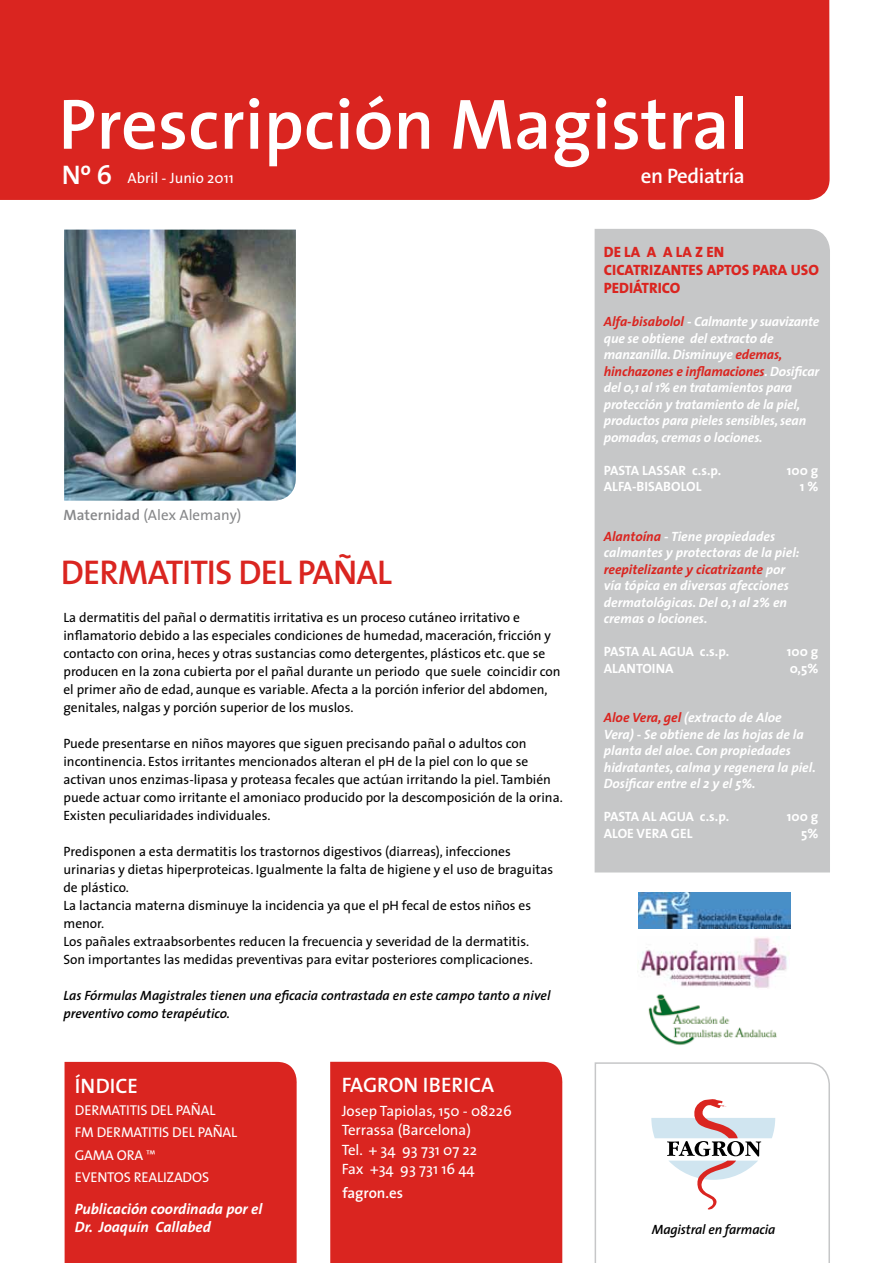
<style>
.page{position:relative;width:893px;height:1263px;background:#fff}
.page>*{position:absolute;margin:0;border:0;box-sizing:border-box;transform-origin:0 0}
.t1{font:600 72px "The Sans";color:#fff}
.t2{font:600 34.5px "The Sans";letter-spacing:-.025em;color:#da2520}
.t3{font:600 27px "The Sans";color:#fff}
.t4{font:600 21px "The Sans";letter-spacing:-.01em;color:#fff}
.t5{font:15px/19.5px "The Sans";color:#fff}
.t6{font:800 15px/18px "The Sans";color:#da2520}
.t7{font:italic 700 15px/18px "The Sans";color:#fff}
.t8{font:15px "The Sans";color:#87888a}
.t9{font:600 15px "The Sans";color:#fff}
.t10{font:14.25px/22.5px "The Sans";letter-spacing:-.01em;color:#fff}
.t11{font:13.5px/18px "The Sans";color:#000}
.t12{font:italic 700 13.5px/16.5px "The Sans";color:#fff}
.t13{font:italic 600 13.5px/18px "The Sans";color:#000}
.t14{font:700 13.5px "The Sans";color:#fff}
.t15{font:700 13.5px "The Sans";letter-spacing:-.025em;color:#fff}
.s1{font-weight:600}
.s2{font-weight:300}
.s3{color:#da2520}
</style>
<div class="page">
<div style="left:594px;top:229px;width:236px;height:644px;background:#c6c7c8"></div>
<svg style="left:594px;top:1062px;width:236px;height:201px"></svg>
<svg style="left:651px;top:1099px;width:124px;height:111px"></svg>
<div style="left:0;top:0;width:830px;height:200px;background:#da2520"></div>
<div style="left:65px;top:1062px;width:232px;height:201px;background:#da2520"></div>
<div style="left:330px;top:1062px;width:233px;height:201px;background:#da2520"></div>
<img style="left:64px;top:230px;width:232px;height:271px">
<img style="left:648px;top:994px;width:129px;height:51px">
<img style="left:638px;top:936px;width:151px;height:52px">
<img style="left:638px;top:892px;width:152px;height:37px">
<h1 class="t1" style="left:58px;top:64px;width:692px">Prescripción Magistral</h1>
<h3 class="t3" style="left:62px;top:152px;width:52px">Nº 6</h3>
<h3 class="t4" style="left:641px;top:159px;width:105px">en Pediatría</h3>
<p class="t5" style="left:128px;top:168px;width:108px">Abril - Junio 2011</p>
<p class="t8" style="left:63px;top:503px;width:180px"><span class="s1">Maternidad</span> (Alex Alemany)</p>
<h2 class="t2" style="left:61px;top:544px;width:332px">DERMATITIS DEL PAÑAL</h2>
<p class="t11" style="left:63px;top:608px;width:499px">La dermatitis del pañal o dermatitis irritativa es un proceso cutáneo irritativo e inflamatorio debido a las especiales condiciones de humedad, maceración, fricción y contacto con orina, heces y otras sustancias como detergentes, plásticos etc. que se producen en la zona cubierta por el pañal durante un periodo que suele coincidir con el primer año de edad, aunque es variable. Afecta a la porción inferior del abdomen, genitales, nalgas y porción superior de los muslos.</p>
<p class="t11" style="left:63px;top:734px;width:501px">Puede presentarse en niños mayores que siguen precisando pañal o adultos con incontinencia. Estos irritantes mencionados alteran el pH de la piel con lo que se activan unos enzimas-lipasa y proteasa fecales que actúan irritando la piel. También puede actuar como irritante el amoniaco producido por la descomposición de la orina.<br>Existen peculiaridades individuales.</p>
<p class="t11" style="left:63px;top:842px;width:491px">Predisponen a esta dermatitis los trastornos digestivos (diarreas), infecciones urinarias y dietas hiperproteicas. Igualmente la falta de higiene y el uso de braguitas de plástico.<br>La lactancia materna disminuye la incidencia ya que el pH fecal de estos niños es menor.<br>Los pañales extraabsorbentes reducen la frecuencia y severidad de la dermatitis.<br>Son importantes las medidas preventivas para evitar posteriores complicaciones.</p>
<p class="t13" style="left:63px;top:986px;width:488px">Las Fórmulas Magistrales tienen una eficacia contrastada en este campo tanto a nivel preventivo como terapéutico.</p>
<h3 class="t4" style="left:75px;top:1068px;width:65px">ÍNDICE</h3>
<p class="t10" style="left:75px;top:1098px;width:164px">DERMATITIS DEL PAÑAL<br>FM DERMATITIS DEL PAÑAL<br>GAMA ORA <span class="s2">™<br></span>EVENTOS REALIZADOS</p>
<p class="t7" style="left:75px;top:1199px;width:189px">Publicación coordinada por el<br>Dr. Joaquín Callabed</p>
<h3 class="t4" style="left:342px;top:1067px;width:154px">FAGRON IBERICA</h3>
<p class="t5" style="left:342px;top:1100px;width:172px">Josep Tapiolas, 150 - 08226<br>Terrassa (Barcelona)<br>Tel. + 34 93 731 07 22<br>Fax +34 93 731 16 44</p>
<p class="t9" style="left:342px;top:1180px;width:62px">fagron.es</p>
<p class="t6" style="left:604px;top:243px;width:217px">DE LA A A LA Z EN<br>CICATRIZANTES APTOS PARA USO<br>PEDIÁTRICO</p>
<p class="t12" style="left:604px;top:313px;width:217px"><span class="s3">Alfa-bisabolol</span> - Calmante y suavizante que se obtiene del extracto de manzanilla. Disminuye <span class="s3">edemas, hinchazones e inflamaciones</span>. Dosificar del 0,1 al 1% en tratamientos para protección y tratamiento de la piel, productos para pieles sensibles, sean pomadas, cremas o lociones.</p>
<p class="t14" style="left:604px;top:459px;width:119px">PASTA LASSAR c.s.p.</p>
<p class="t14" style="left:787px;top:459px;width:33px">100 g</p>
<p class="t14" style="left:604px;top:475px;width:99px">ALFA-BISABOLOL</p>
<p class="t14" style="left:800px;top:475px;width:20px">1 %</p>
<p class="t12" style="left:604px;top:528px;width:197px"><span class="s3">Alantoína</span> - Tiene propiedades calmantes y protectoras de la piel: <span class="s3">reepitelizante y cicatrizante</span> por vía tópica en diversas afecciones dermatológicas. Del 0,1 al 2% en cremas o lociones.</p>
<p class="t15" style="left:604px;top:640px;width:127px">PASTA AL AGUA c.s.p.</p>
<p class="t14" style="left:787px;top:640px;width:33px">100 g</p>
<p class="t14" style="left:604px;top:657px;width:71px">ALANTOINA</p>
<p class="t14" style="left:790px;top:657px;width:30px">0,5%</p>
<p class="t12" style="left:604px;top:709px;width:213px"><span class="s3">Aloe Vera, gel</span> (extracto de Aloe<br>Vera) - Se obtiene de las hojas de la planta del aloe. Con propiedades hidratantes, calma y regenera la piel.<br>Dosificar entre el 2 y el 5%.</p>
<p class="t15" style="left:604px;top:805px;width:127px">PASTA AL AGUA c.s.p.</p>
<p class="t14" style="left:787px;top:805px;width:33px">100 g</p>
<p class="t14" style="left:604px;top:822px;width:90px">ALOE VERA GEL</p>
<p class="t14" style="left:801px;top:822px;width:19px">5%</p>
<p class="t13" style="left:652px;top:1220px;width:125px">Magistral en farmacia</p>
</div>
